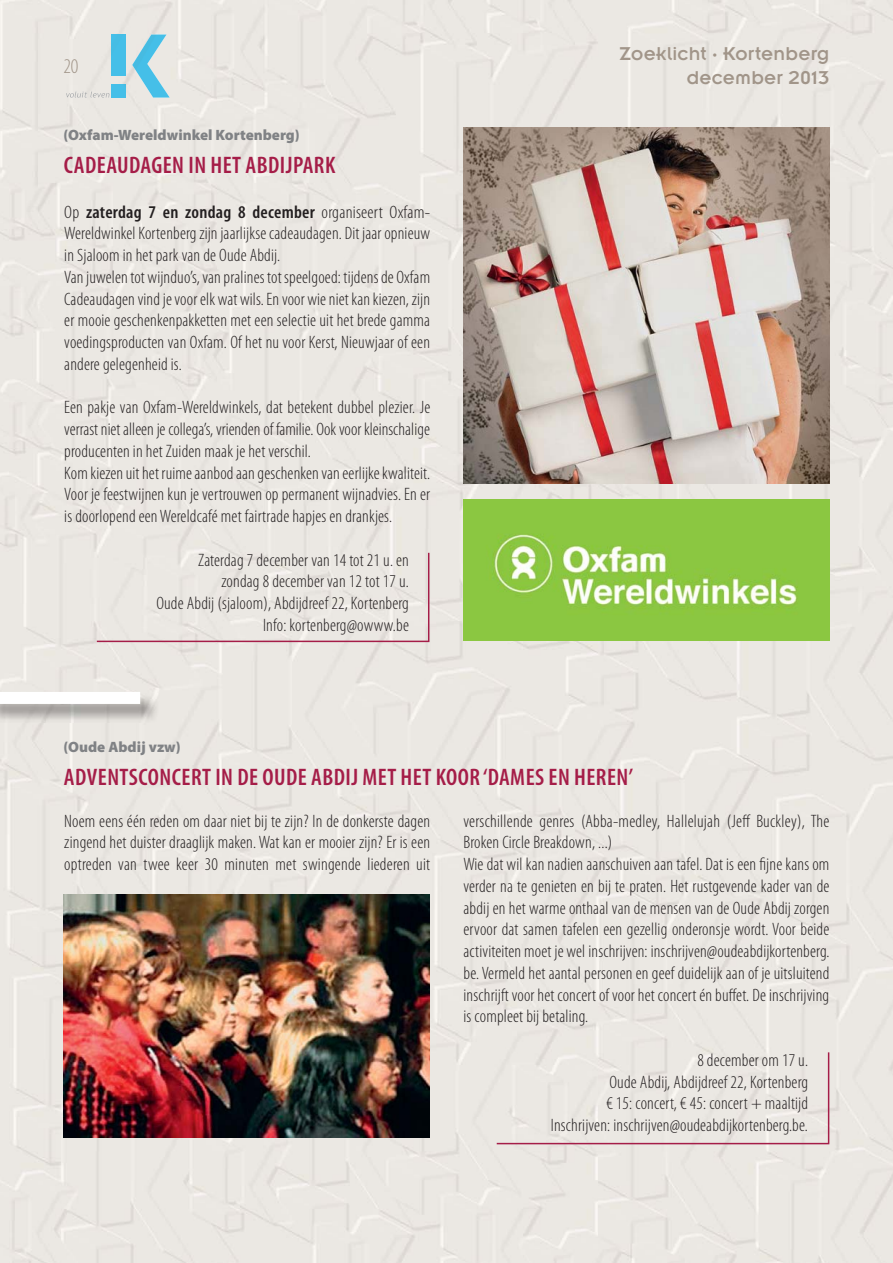
<style>
.page{position:relative;width:893px;height:1263px;background:#fff}
.page>*{position:absolute;margin:0;border:0;box-sizing:border-box;transform-origin:0 0}
.t1{font:600 condensed 24px "Myriad Pro";letter-spacing:.02em;color:#a51d48}
.t2{font:300 condensed 21px "Myriad Pro";color:#a19589}
.t3{font:20.4px/24.6px "Insignia LT Std";letter-spacing:.01em;color:#a19589;text-align:right}
.t4{font:300 condensed 18px/21.8px "Myriad Pro";letter-spacing:.01em;color:#231f20}
.t5{font:900 15px "Myriad Pro";color:#808285}
.s1{font-weight:600}
</style>
<div class="page">
<div style="left:0;top:0;width:892px;height:1263px;background:#ebe8e3"></div>
<img style="left:132px;top:35px;width:38px;height:63px">
<img style="left:112px;top:84px;width:14px;height:14px">
<img style="left:112px;top:35px;width:14px;height:41px">
<svg style="left:66px;top:92px;width:43px;height:6px"></svg>
<svg style="left:95px;top:551px;width:335px;height:92px"></svg>
<svg style="left:495px;top:1051px;width:335px;height:94px"></svg>
<img style="left:463px;top:128px;width:366px;height:356px">
<img style="left:463px;top:500px;width:366px;height:140px">
<img style="left:64px;top:895px;width:365px;height:242px">
<img style="left:0;top:694px;width:159px;height:29px">
<div style="left:0;top:692px;width:140px;height:12px;background:#fff"></div>
<p class="t2" style="left:64px;top:58px;width:16px">20</p>
<p class="t5" style="left:64px;top:129px;width:238px">(Oxfam-Wereldwinkel Kortenberg)</p>
<h1 class="t1" style="left:64px;top:156px;width:273px">CADEAUDAGEN IN HET ABDIJPARK</h1>
<p class="t4" style="left:64px;top:203px;width:367px">Op <span class="s1">zaterdag 7 en zondag 8 december</span> organiseert Oxfam-Wereldwinkel Kortenberg zijn jaarlijkse cadeaudagen. Dit jaar opnieuw in Sjaloom in het park van de Oude Abdij.<br>Van juwelen tot wijnduo’s, van pralines tot speelgoed: tijdens de Oxfam Cadeaudagen vind je voor elk wat wils. En voor wie niet kan kiezen, zijn er mooie geschenkenpakketten met een selectie uit het brede gamma voedingsproducten van Oxfam. Of het nu voor Kerst, Nieuwjaar of een andere gelegenheid is.</p>
<p class="t4" style="left:64px;top:398px;width:367px">Een pakje van Oxfam-Wereldwinkels, dat betekent dubbel plezier. Je verrast niet alleen je collega’s, vrienden of familie. Ook voor kleinschalige producenten in het Zuiden maak je het verschil.<br>Kom kiezen uit het ruime aanbod aan geschenken van eerlijke kwaliteit.<br>Voor je feestwijnen kun je vertrouwen op permanent wijnadvies. En er is doorlopend een Wereldcafé met fairtrade hapjes en drankjes.</p>
<p class="t4" style="left:156px;top:551px;width:254px;text-align:right">Zaterdag 7 december van 14 tot 21 u. en zondag 8 december van 12 tot 17 u.<br>Oude Abdij (sjaloom), Abdijdreef 22, Kortenberg Info: kortenberg@owww.be</p>
<p class="t3" style="left:619px;top:43px;width:212px">Zoeklicht · Kortenberg december 2013</p>
<p class="t5" style="left:64px;top:741px;width:119px">(Oude Abdij vzw)</p>
<h1 class="t1" style="left:64px;top:768px;width:570px">ADVENTSCONCERT IN DE OUDE ABDIJ MET HET KOOR ‘DAMES EN HEREN’</h1>
<p class="t4" style="left:64px;top:812px;width:367px;text-align:justify">Noem eens één reden om daar niet bij te zijn? In de donkerste dagen zingend het duister draaglijk maken. Wat kan er mooier zijn? Er is een optreden van twee keer 30 minuten met swingende liederen uit</p>
<p class="t4" style="left:463px;top:812px;width:367px">verschillende genres (Abba-medley, Hallelujah (Jeff Buckley), The Broken Circle Breakdown, ...)<br>Wie dat wil kan nadien aanschuiven aan tafel. Dat is een fijne kans om verder na te genieten en bij te praten. Het rustgevende kader van de abdij en het warme onthaal van de mensen van de Oude Abdij zorgen ervoor dat samen tafelen een gezellig onderonsje wordt. Voor beide activiteiten moet je wel inschrijven: inschrijven@oudeabdijkortenberg. be. Vermeld het aantal personen en geef duidelijk aan of je uitsluitend inschrijft voor het concert of voor het concert én buffet. De inschrijving is compleet bij betaling.</p>
<p class="t4" style="left:551px;top:1051px;width:259px;text-align:right">8 december om 17 u.<br>Oude Abdij, Abdijdreef 22, Kortenberg<br>€ 15: concert, € 45: concert + maaltijd Inschrijven: inschrijven@oudeabdijkortenberg.be.</p>
</div>
